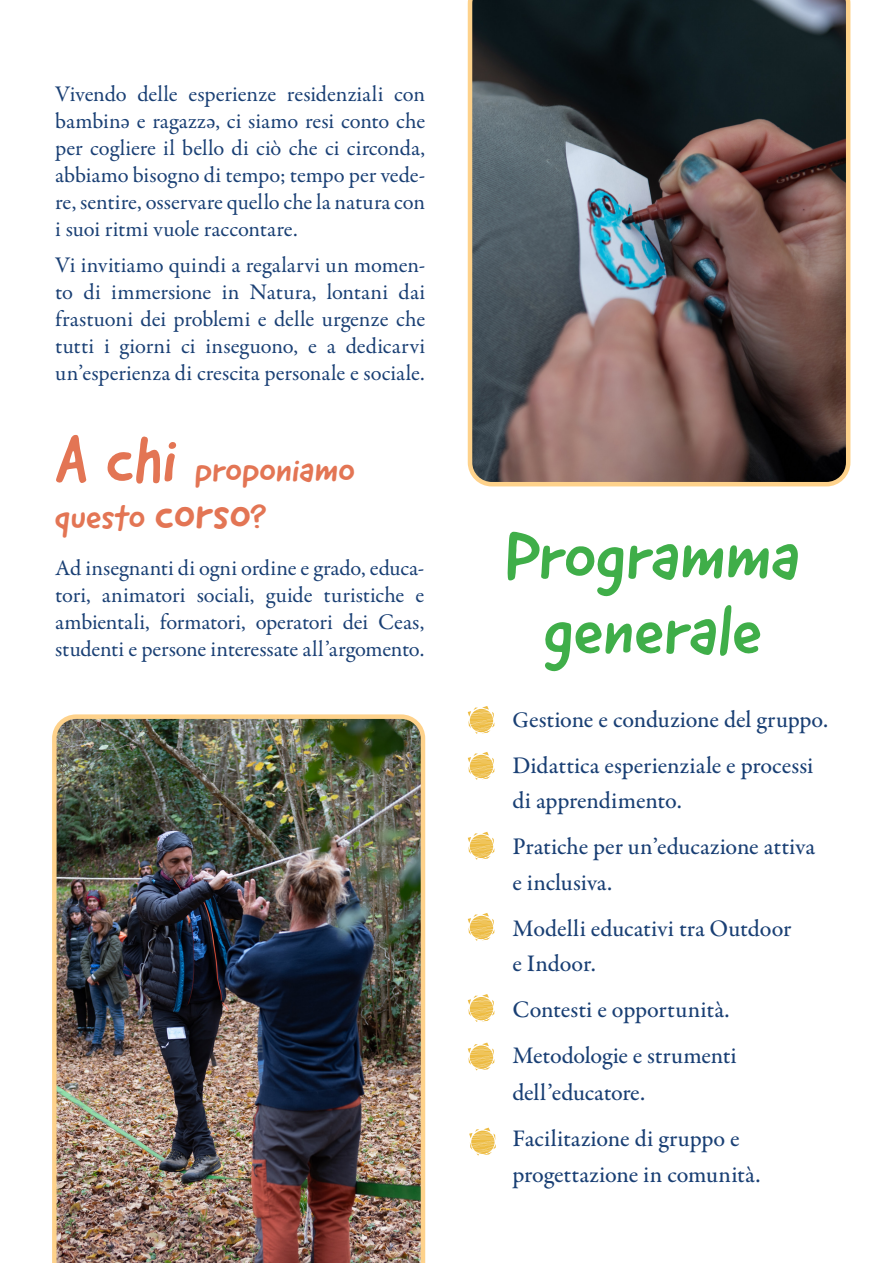
<style>
.page{position:relative;width:893px;height:1263px;background:#fff}
.page>*{position:absolute;margin:0;border:0;box-sizing:border-box;transform-origin:0 0}
.texto_corrido{font:67.5px/75px "Good Dog New";letter-spacing:-.005em;color:#3fae49;text-align:center}
.texto_corrido-2{font:35.1px/46.8px "Good Dog New";color:#e37554}
.texto_corrido-3{font:500 24px "Garamond Premr Pro";letter-spacing:-.005em;color:#193f74}
.texto_corrido-4{font:22.5px/27px "Garamond Premr Pro";letter-spacing:-.005em;color:#193f74;text-align:justify}
.s1{font-size:66.3px}
.s2{font-size:44.85px}
.s3{font-size:22.5px}
</style>
<div class="page">
<svg style="left:468px;top:913px;width:26px;height:28px"></svg>
<svg style="left:468px;top:994px;width:26px;height:28px"></svg>
<svg style="left:468px;top:1042px;width:26px;height:28px"></svg>
<svg style="left:469px;top:1127px;width:27px;height:28px"></svg>
<svg style="left:468px;top:832px;width:26px;height:28px"></svg>
<svg style="left:468px;top:752px;width:26px;height:28px"></svg>
<svg style="left:468px;top:706px;width:26px;height:28px"></svg>
<img style="left:52px;top:714px;width:373px;height:549px">
<img style="left:468px;top:0;width:382px;height:486px">
<p class="texto_corrido-4" style="left:55px;top:81px;width:371px">Vivendo delle esperienze residenziali con bambinə e ragazzə, ci siamo resi conto che per cogliere il bello di ciò che ci circonda, abbiamo bisogno di tempo; tempo per vede&shy;re, sentire, osservare quello che la natura con i suoi ritmi vuole raccontare.</p>
<p class="texto_corrido-4" style="left:55px;top:252px;width:371px">Vi invitiamo quindi a regalarvi un momen&shy;to di immersione in Natura, lontani dai frastuoni dei problemi e delle urgenze che tutti i giorni ci inseguono, e a dedicarvi un’esperienza di crescita personale e sociale.</p>
<p class="texto_corrido-2" style="left:55px;top:447px;width:301px"><span class="s1">A chi</span> proponiamo questo <span class="s2">corso</span>?</p>
<p class="texto_corrido-4" style="left:55px;top:555px;width:371px">Ad insegnanti di ogni ordine e grado, educa&shy;tori, animatori sociali, guide turistiche e ambientali, formatori, operatori dei Ceas, studenti e persone interessate all’argomento.</p>
<p class="texto_corrido" style="left:505px;top:519px;width:296px">Programma generale</p>
<p class="texto_corrido-3" style="left:512px;top:704px;width:317px"><span class="s3">G</span>estione e conduzione del gruppo.</p>
<p class="texto_corrido-3" style="left:512px;top:750px;width:302px">Didattica esperienziale e processi</p>
<p class="texto_corrido-3" style="left:512px;top:786px;width:171px">di apprendimento.</p>
<p class="texto_corrido-3" style="left:512px;top:832px;width:304px">Pratiche per un’educazione attiva</p>
<p class="texto_corrido-3" style="left:512px;top:867px;width:101px">e inclusiva.</p>
<p class="texto_corrido-3" style="left:512px;top:913px;width:280px">Modelli educativi tra Outdoor</p>
<p class="texto_corrido-3" style="left:512px;top:949px;width:85px">e Indoor.</p>
<p class="texto_corrido-3" style="left:512px;top:995px;width:219px">Contesti e opportunità.</p>
<p class="texto_corrido-3" style="left:512px;top:1041px;width:226px">Metodologie e strumenti</p>
<p class="texto_corrido-3" style="left:512px;top:1078px;width:134px">dell’educatore.</p>
<p class="texto_corrido-3" style="left:512px;top:1124px;width:229px">Facilitazione di gruppo e</p>
<p class="texto_corrido-3" style="left:512px;top:1160px;width:250px">progettazione in comunità.</p>
</div>
